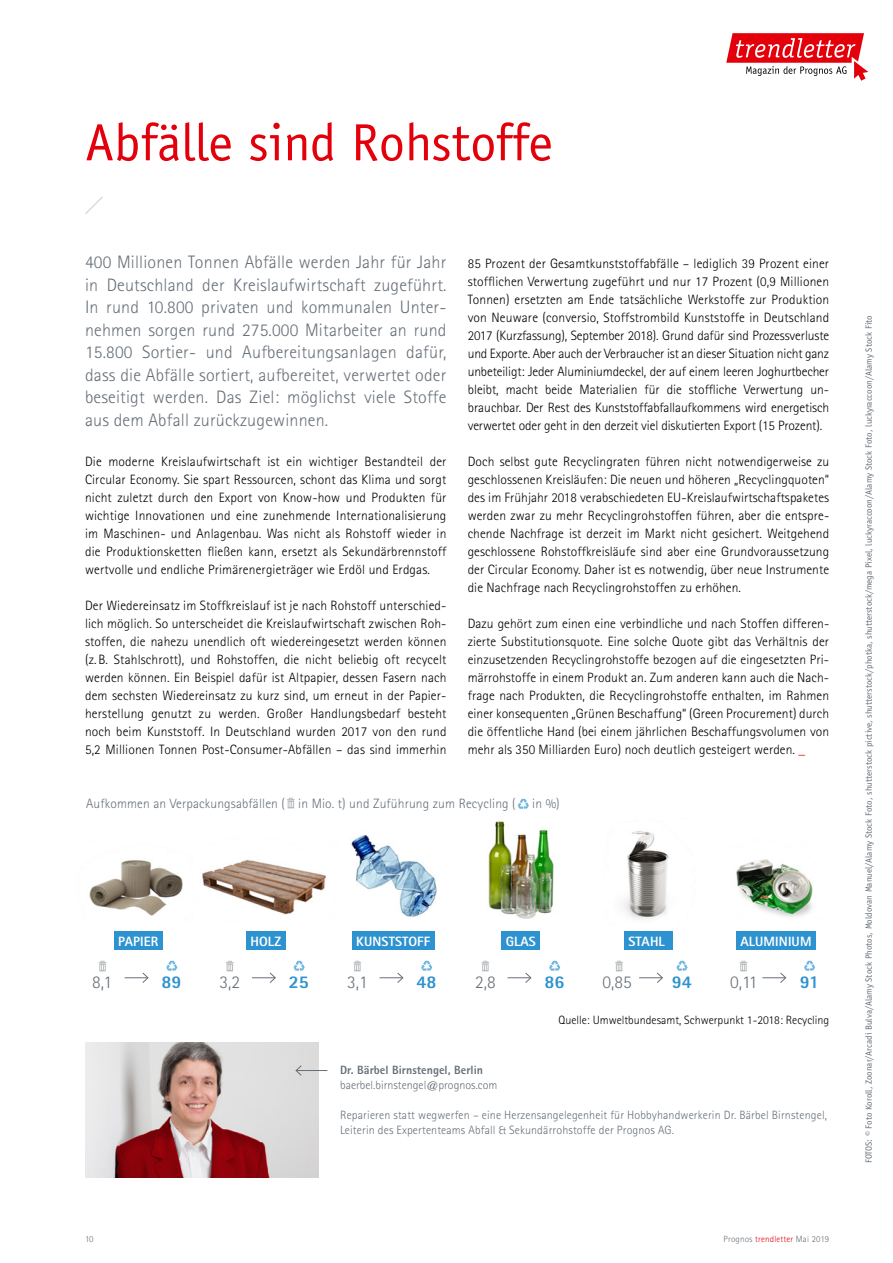
<style>
.page{position:relative;width:893px;height:1263px;background:#fff}
.page>*{position:absolute;margin:0;border:0;box-sizing:border-box;transform-origin:0 0}
.t1{font:52.5px "Officina Sans Std";color:#e3000b}
.t2{font:300 18px/22.5px "Rotis Sans Serif Std";letter-spacing:.01em;color:#666f77;text-align:justify}
.t3{font:800 18px "Rotis Sans Serif Std";color:#2d92d0}
.t4{font:300 13.5px/18px "Rotis Sans Serif Std";letter-spacing:.005em;color:#000;text-align:justify}
.t5{font:300 13.5px "Rotis Sans Serif Std";letter-spacing:.01em;color:#666f77}
.t6{font:800 13.5px "Rotis Sans Serif Std";letter-spacing:.01em;color:#fff}
.t7{font:300 12px/15px "Rotis Sans Serif Std";letter-spacing:.01em;color:#666f77}
.t8{font:300 12px "Rotis Sans Serif Std";color:#000}
.t9{font:800 12px "Rotis Sans Serif Std";color:#666f77}
.t10{font:9px "Officina Sans Std";color:#666f77}
.t11{font:300 9px "Rotis Sans Serif Std";letter-spacing:.02em;color:#666f77}
.s1{color:#e3000b}
</style>
<div class="page">
<img style="left:85px;top:1042px;width:234px;height:136px">
<hr style="left:296px;top:1070px;width:31px;height:1px;background:#666f77">
<svg style="left:295px;top:1064px;width:7px;height:12px"></svg>
<svg style="left:85px;top:197px;width:18px;height:17px"></svg>
<svg style="left:287px;top:798px;width:8px;height:10px"></svg>
<svg style="left:518px;top:799px;width:11px;height:10px"></svg>
<img style="left:89px;top:860px;width:94px;height:56px">
<svg style="left:166px;top:961px;width:11px;height:10px"></svg>
<svg style="left:99px;top:961px;width:7px;height:10px"></svg>
<svg style="left:125px;top:972px;width:24px;height:11px"></svg>
<div style="left:114px;top:932px;width:49px;height:18px;background:#2d92d0"></div>
<img style="left:488px;top:821px;width:66px;height:98px">
<svg style="left:549px;top:961px;width:11px;height:10px"></svg>
<svg style="left:481px;top:961px;width:8px;height:10px"></svg>
<svg style="left:508px;top:972px;width:24px;height:11px"></svg>
<div style="left:502px;top:932px;width:38px;height:18px;background:#2d92d0"></div>
<img style="left:202px;top:859px;width:124px;height:56px">
<svg style="left:294px;top:961px;width:11px;height:10px"></svg>
<svg style="left:226px;top:961px;width:8px;height:10px"></svg>
<svg style="left:252px;top:972px;width:24px;height:11px"></svg>
<div style="left:246px;top:932px;width:39px;height:18px;background:#2d92d0"></div>
<img style="left:624px;top:831px;width:45px;height:88px">
<svg style="left:676px;top:961px;width:11px;height:10px"></svg>
<svg style="left:615px;top:961px;width:8px;height:10px"></svg>
<svg style="left:639px;top:972px;width:24px;height:11px"></svg>
<div style="left:624px;top:932px;width:49px;height:18px;background:#2d92d0"></div>
<img style="left:351px;top:835px;width:86px;height:82px">
<svg style="left:421px;top:961px;width:11px;height:10px"></svg>
<svg style="left:353px;top:961px;width:8px;height:10px"></svg>
<svg style="left:380px;top:972px;width:24px;height:11px"></svg>
<div style="left:352px;top:932px;width:83px;height:18px;background:#2d92d0"></div>
<img style="left:736px;top:859px;width:77px;height:58px">
<svg style="left:804px;top:961px;width:11px;height:10px"></svg>
<svg style="left:740px;top:961px;width:7px;height:10px"></svg>
<svg style="left:762px;top:972px;width:25px;height:11px"></svg>
<div style="left:736px;top:932px;width:80px;height:18px;background:#2d92d0"></div>
<svg style="left:726px;top:33px;width:142px;height:48px"></svg>
<h1 class="t1" style="left:85px;top:112px;width:469px">Abfälle sind Rohstoffe</h1>
<p class="t2" style="left:85px;top:251px;width:363px">400 Millionen Tonnen Abfälle werden Jahr für Jahr in Deutschland der Kreislaufwirtschaft zugeführt.<br>In rund 10.800 privaten und kommunalen Unter&shy;nehmen sorgen rund 275.000 Mitarbeiter an rund 15.800 Sortier- und Aufbereitungsanlagen dafür, dass die Abfälle sortiert, aufbereitet, verwertet oder beseitigt werden. Das Ziel: möglichst viele Stoffe aus dem Abfall zurückzugewinnen.</p>
<p class="t4" style="left:85px;top:453px;width:363px">Die moderne Kreislaufwirtschaft ist ein wichtiger Bestandteil der Circular Economy. Sie spart Ressourcen, schont das Klima und sorgt nicht zuletzt durch den Export von Know-how und Produkten für wichtige Innovationen und eine zunehmende Internationalisierung im Maschinen- und Anlagenbau. Was nicht als Rohstoff wieder in die Produktionsketten fließen kann, ersetzt als Sekundärbrennstoff wertvolle und endliche Primärenergieträger wie Erdöl und Erdgas.</p>
<p class="t4" style="left:85px;top:597px;width:363px">Der Wiedereinsatz im Stoffkreislauf ist je nach Rohstoff unterschied&shy;lich möglich. So unterscheidet die Kreislaufwirtschaft zwischen Roh&shy;stoffen, die nahezu unendlich oft wiedereingesetzt werden können (z. B. Stahlschrott), und Rohstoffen, die nicht beliebig oft recycelt werden können. Ein Beispiel dafür ist Altpapier, dessen Fasern nach dem sechsten Wiedereinsatz zu kurz sind, um erneut in der Papier&shy;herstellung genutzt zu werden. Großer Handlungsbedarf besteht noch beim Kunststoff. In Deutschland wurden 2017 von den rund 5,2 Millionen Tonnen Post-Consumer-Abfällen – das sind immerhin</p>
<p class="t4" style="left:468px;top:255px;width:363px">85 Prozent der Gesamtkunststoffabfälle – lediglich 39 Prozent einer stofflichen Verwertung zugeführt und nur 17 Prozent (0,9 Millionen Tonnen) ersetzten am Ende tatsächliche Werkstoffe zur Produktion von Neuware (conversio, Stoffstrombild Kunststoffe in Deutschland 2017 (Kurzfassung), September 2018). Grund dafür sind Prozessverluste und Exporte. Aber auch der Verbraucher ist an dieser Situation nicht ganz unbeteiligt: Jeder Aluminiumdeckel, der auf einem leeren Joghurtbecher bleibt, macht beide Materialien für die stoffliche Verwertung un&shy;brauchbar. Der Rest des Kunststoffabfallaufkommens wird energetisch verwertet oder geht in den derzeit viel diskutierten Export (15 Prozent).</p>
<p class="t4" style="left:468px;top:453px;width:363px">Doch selbst gute Recyclingraten führen nicht notwendigerweise zu geschlossenen Kreisläufen: Die neuen und höheren „Recyclingquoten“ des im Frühjahr 2018 verabschiedeten EU-Kreislaufwirtschaftspaketes werden zwar zu mehr Recyclingrohstoffen führen, aber die entspre&shy;chende Nachfrage ist derzeit im Markt nicht gesichert. Weitgehend geschlossene Rohstoffkreisläufe sind aber eine Grundvoraussetzung der Circular Economy. Daher ist es notwendig, über neue Instrumente die Nachfrage nach Recyclingrohstoffen zu erhöhen.</p>
<p class="t4" style="left:468px;top:615px;width:363px">Dazu gehört zum einen eine verbindliche und nach Stoffen differen&shy;zierte Substitutionsquote. Eine solche Quote gibt das Verhältnis der einzusetzenden Recyclingrohstoffe bezogen auf die eingesetzten Pri&shy;märrohstoffe in einem Produkt an. Zum anderen kann auch die Nach&shy;frage nach Produkten, die Recyclingrohstoffe enthalten, im Rahmen einer konsequenten „Grünen Beschaffung“ (Green Procurement) durch die öffentliche Hand (bei einem jährlichen Beschaffungsvolumen von mehr als 350 Milliarden Euro) noch deutlich gesteigert werden. <span class="s1">_</span></p>
<p class="t5" style="left:86px;top:796px;width:475px">Aufkommen an Verpackungsabfällen ( in Mio. t) und Zuführung zum Recycling ( in %)</p>
<p class="t6" style="left:118px;top:932px;width:42px">PAPIER</p>
<h2 class="t2" style="left:92px;top:971px;width:21px">8,1</h2>
<h2 class="t3" style="left:162px;top:971px;width:22px">89</h2>
<p class="t6" style="left:250px;top:932px;width:32px">HOLZ</p>
<h2 class="t2" style="left:220px;top:971px;width:22px">3,2</h2>
<h2 class="t3" style="left:289px;top:971px;width:22px">25</h2>
<p class="t6" style="left:356px;top:932px;width:76px">KUNSTSTOFF</p>
<h2 class="t2" style="left:347px;top:971px;width:22px">3,1</h2>
<h2 class="t3" style="left:416px;top:971px;width:22px">48</h2>
<p class="t6" style="left:506px;top:932px;width:32px">GLAS</p>
<h2 class="t2" style="left:475px;top:971px;width:22px">2,8</h2>
<h2 class="t3" style="left:544px;top:971px;width:22px">86</h2>
<p class="t6" style="left:628px;top:932px;width:38px">STAHL</p>
<h2 class="t2" style="left:602px;top:971px;width:31px">0,85</h2>
<h2 class="t3" style="left:672px;top:971px;width:22px">94</h2>
<p class="t6" style="left:740px;top:932px;width:73px">ALUMINIUM</p>
<h2 class="t2" style="left:730px;top:971px;width:29px">0,11</h2>
<h2 class="t3" style="left:800px;top:971px;width:21px">91</h2>
<p class="t8" style="left:558px;top:1013px;width:272px">Quelle: Umweltbundesamt, Schwerpunkt 1-2018: Recycling</p>
<p class="t9" style="left:340px;top:1062px;width:144px">Dr. Bärbel Birnstengel, Berlin</p>
<p class="t7" style="left:340px;top:1077px;width:159px">baerbel.birnstengel@prognos.com</p>
<p class="t7" style="left:340px;top:1107px;width:488px">Reparieren statt wegwerfen – eine Herzensangelegenheit für Hobbyhandwerkerin Dr. Bärbel Birnstengel,<br>Leiterin des Expertenteams Abfall &amp; Sekundärrohstoffe der Prognos AG.</p>
<p class="t11" style="left:85px;top:1233px;width:10px">10</p>
<p class="t11" style="left:723px;top:1233px;width:107px">Prognos <span class="s1">trendletter</span> Mai 2019</p>
<p class="t10" style="left:863px;top:1163px;width:849px;rotate:-90deg">FOTOS: © Foto Koroll, Zoonar/Arcadi Bulva/Alamy Stock Photos, Moldovan Manuel/Alamy Stock Foto, shutterstock pictive, shutterstock/photka, shutterstock/mega Pixel, luckyraccoon/Alamy Stock Foto, luckyraccoon/Alamy Stock Fito</p>
</div>
